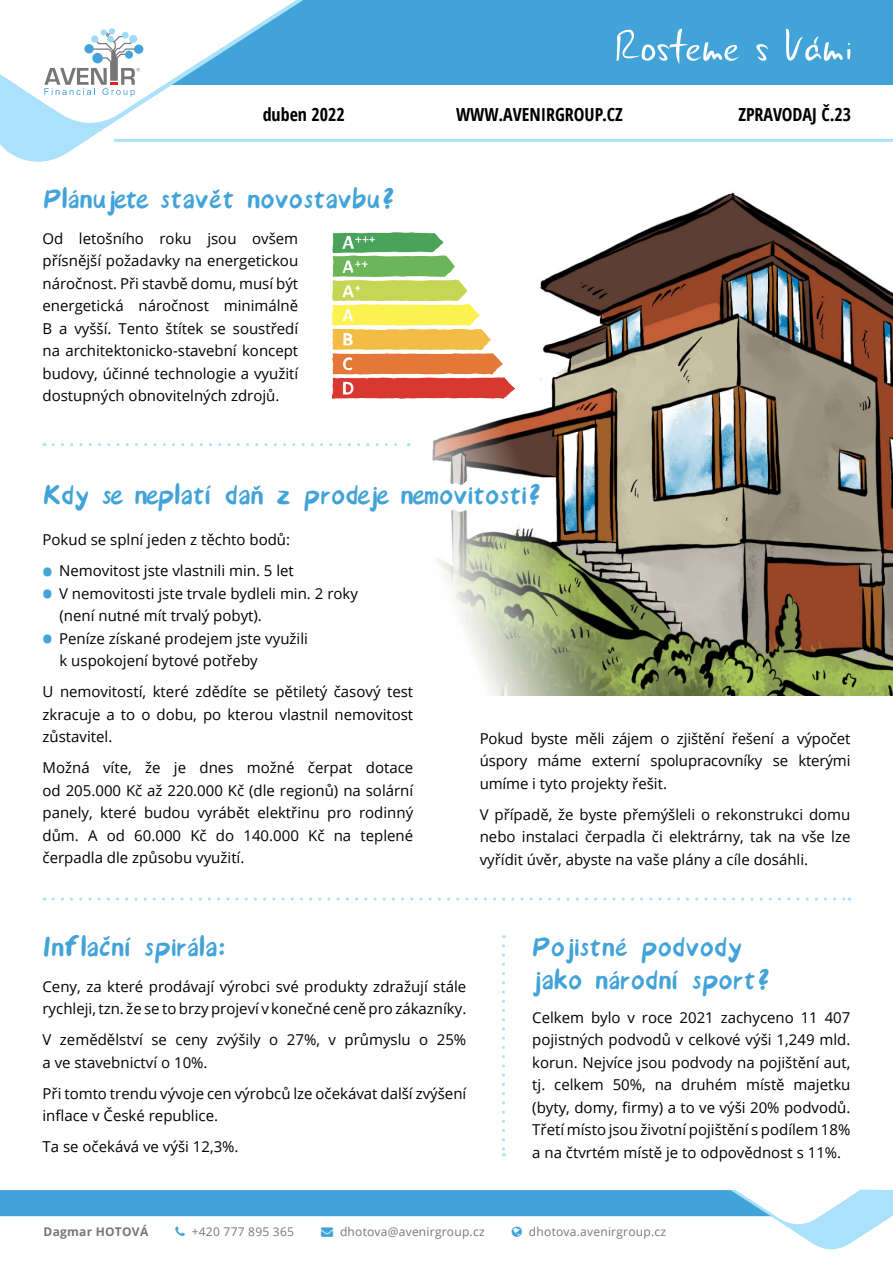
<style>
.page{position:relative;width:893px;height:1263px;background:#fff}
.page>*{position:absolute;margin:0;border:0;box-sizing:border-box;transform-origin:0 0}
.t1{font:36px/33px "Avenir Font";color:#41a3d8}
.t2{font:700 condensed 18px "Open Sans";color:#000}
.t3{font:15px/22.5px "Open Sans";color:#000;text-align:justify}
.t4{font:12px "Open Sans";letter-spacing:.02em;color:#757779}
.t5{font:700 12px "Open Sans";letter-spacing:.02em;color:#757779}
.s1{font-weight:800;font-size:25.5px;color:#44a3db}
.s2{color:#40a4da}
</style>
<div class="page">
<img style="left:560px;top:193px;width:333px;height:502px">
<div style="left:22px;top:0;width:871px;height:85px;background:#41a3d8"></div>
<svg style="left:0;top:0;width:328px;height:162px"></svg>
<svg style="left:617px;top:29px;width:123px;height:35px"></svg>
<svg style="left:756px;top:44px;width:13px;height:17px"></svg>
<svg style="left:786px;top:29px;width:64px;height:32px"></svg>
<svg style="left:0;top:0;width:302px;height:129px"></svg>
<hr style="left:115px;top:139px;width:778px;height:3px;background:#abe1fa">
<svg style="left:53px;top:897px;width:797px;height:3px"></svg>
<svg style="left:502px;top:946px;width:3px;height:210px"></svg>
<svg style="left:42px;top:271px;width:518px;height:425px"></svg>
<img style="left:310px;top:232px;width:232px;height:191px">
<svg style="left:0;top:1189px;width:893px;height:61px"></svg>
<p class="t2" style="left:263px;top:101px;width:84px">duben 2022</p>
<p class="t2" style="left:456px;top:101px;width:168px">WWW.AVENIRGROUP.CZ</p>
<p class="t2" style="left:738px;top:101px;width:114px">ZPRAVODAJ Č.23</p>
<h1 class="t1" style="left:43px;top:183px;width:354px">Plánujete stavět novostavbu?</h1>
<p class="t3" style="left:43px;top:227px;width:257px">Od letošního roku jsou ovšem přísnější požadavky na energetickou náročnost. Při stavbě domu, musí být energetická náročnost minimálně B a vyšší. Tento štítek se soustředí na architektonicko-stavební koncept budovy, účinné technologie a využití dostupných obnovitelných zdrojů.</p>
<h1 class="t1" style="left:43px;top:480px;width:500px">Kdy se neplatí daň z prodeje nemovitosti?</h1>
<p class="t3" style="left:43px;top:528px;width:249px">Pokud se splní jeden z těchto bodů:</p>
<p class="t3" style="left:43px;top:559px;width:253px"><span class="s1">•</span> Nemovitost jste vlastnili min. 5 let</p>
<p class="t3" style="left:60px;top:582px;width:300px;text-indent:-17px"><span class="s1">•</span> V nemovitosti jste trvale bydleli min. 2 roky (není nutné mít trvalý pobyt).</p>
<p class="t3" style="left:60px;top:627px;width:250px;text-indent:-17px"><span class="s1">•</span> Peníze získané prodejem jste využili k uspokojení bytové potřeby</p>
<p class="t3" style="left:43px;top:680px;width:372px">U nemovitostí, které zdědíte se pětiletý časový test zkracuje a to o dobu, po kterou vlastnil nemovitost zůstavitel.</p>
<p class="t3" style="left:43px;top:756px;width:372px">Možná víte, že je dnes možné čerpat dotace od 205.000 Kč až 220.000 Kč (dle regionů) na solární panely, které budou vyrábět elektřinu pro rodinný dům. A od 60.000 Kč do 140.000 Kč na teplené čerpadla dle způsobu využití.</p>
<p class="t3" style="left:480px;top:727px;width:372px">Pokud byste měli zájem o zjištění řešení a výpočet úspory máme externí spolupracovníky se kterými umíme i tyto projekty řešit.</p>
<p class="t3" style="left:480px;top:803px;width:372px">V případě, že byste přemýšleli o rekonstrukci domu nebo instalaci čerpadla či elektrárny, tak na vše lze vyřídit úvěr, abyste na vaše plány a cíle dosáhli.</p>
<h1 class="t1" style="left:43px;top:931px;width:184px">Inflační spirála:</h1>
<h1 class="t1" style="left:532px;top:931px;width:240px">Pojistné podvody jako národní sport?</h1>
<p class="t3" style="left:43px;top:974px;width:425px">Ceny, za které prodávají výrobci své produkty zdražují stále rychleji, tzn. že se to brzy projeví v konečné ceně pro zákazníky.</p>
<p class="t3" style="left:43px;top:1028px;width:425px">V zemědělství se ceny zvýšily o 27%, v průmyslu o 25% a ve stavebnictví o 10%.</p>
<p class="t3" style="left:43px;top:1081px;width:425px">Při tomto trendu vývoje cen výrobců lze očekávat další zvýšení inflace v České republice.</p>
<p class="t3" style="left:43px;top:1135px;width:198px">Ta se očekává ve výši 12,3%.</p>
<p class="t3" style="left:532px;top:1006px;width:320px">Celkem bylo v roce 2021 zachyceno 11 407 pojistných podvodů v celkové výši 1,249 mld. korun. Nejvíce jsou podvody na pojištění aut, tj. celkem 50%, na druhém místě majetku (byty, domy, firmy) a to ve výši 20% podvodů.<br>Třetí místo jsou životní pojištění s podílem 18% a na čtvrtém místě je to odpovědnost s 11%.</p>
<p class="t5" style="left:44px;top:1223px;width:106px">Dagmar HOTOVÁ</p>
<p class="t4" style="left:192px;top:1223px;width:104px">+420 777 895 365</p>
<p class="t4" style="left:321px;top:1223px;width:165px"><span class="s2">→</span> dhotova@avenirgroup.cz</p>
<p class="t4" style="left:529px;top:1223px;width:139px">dhotova.avenirgroup.cz</p>
</div>
